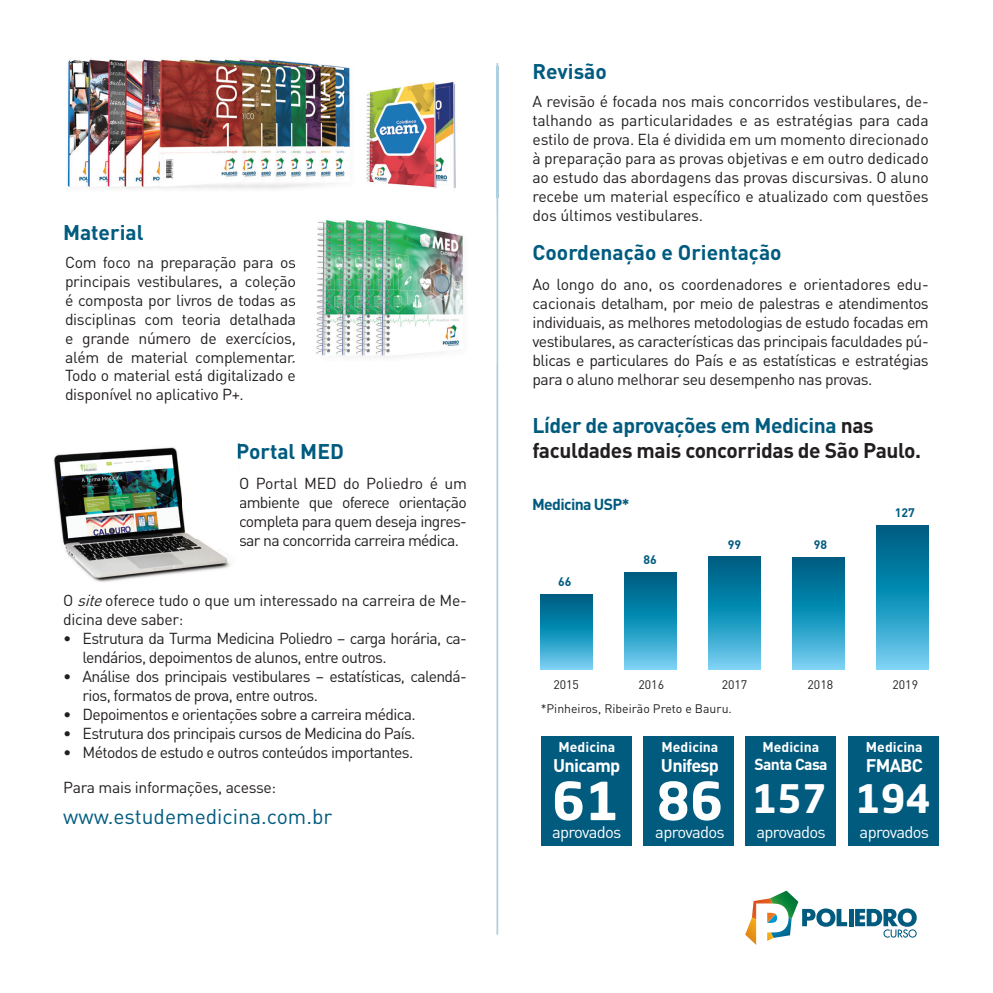
<style>
.page{position:relative;width:993px;height:993px;background:#fff}
.page>*{position:absolute;margin:0;border:0;box-sizing:border-box;transform-origin:0 0}
.t1{font:700 38.85px "Neo Tech Std";color:#fff}
.t2{font:700 21px/25.2px "DIN";letter-spacing:-.02em;color:#231f20}
.t3{font:700 21px "DIN";color:#005b7f}
.t4{font:21px "DIN";color:#005b7f}
.t5{font:700 18.03px "DIN";letter-spacing:-.04em;color:#fff}
.t6{font:16.62px "DIN";letter-spacing:-.04em;color:#fff}
.t7{font:15.75px/18.9px "DIN";letter-spacing:-.04em;color:#231f20;text-align:justify}
.t8{font:15.75px/18.9px "DIN";letter-spacing:-.02em;color:#231f20}
.t9{font:700 15.75px "DIN";letter-spacing:-.04em;color:#005b7f}
.t10{font:700 15.75px "DIN";letter-spacing:-.04em;color:#fff}
.t11{font:700 14px "DIN";color:#fff}
.t12{font:12.25px "DIN";color:#231f20}
.t13{font:700 12.25px "DIN";color:#005b7f}
.s1{font-style:italic}
.s2{color:#005b7f}
.s3{font-size:51.8px}
</style>
<div class="page">
<hr style="left:496px;top:198px;width:2px;height:736px;background:#adcfdf">
<svg style="left:745px;top:890px;width:101px;height:54px"></svg>
<div style="left:848px;top:908px;width:5px;height:17px;background:#005b7f"></div>
<svg style="left:855px;top:908px;width:61px;height:29px"></svg>
<img style="left:53px;top:443px;width:186px;height:139px">
<svg style="left:238px;top:443px;width:1px;height:15px"></svg>
<img style="left:316px;top:220px;width:148px;height:138px">
<svg style="left:294px;top:260px;width:2px;height:103px"></svg>
<img style="left:67px;top:59px;width:278px;height:130px">
<img style="left:406px;top:66px;width:93px;height:132px">
<img style="left:496px;top:66px;width:2px;height:132px">
<img style="left:345px;top:67px;width:61px;height:118px">
<div style="left:643px;top:735px;width:90px;height:110px;background:#005b7f"></div>
<div style="left:847px;top:735px;width:91px;height:110px;background:#005b7f"></div>
<div style="left:541px;top:735px;width:90px;height:110px;background:#005b7f"></div>
<div style="left:745px;top:735px;width:91px;height:110px;background:#005b7f"></div>
<svg style="left:540px;top:594px;width:52px;height:75px;background:#2192b8"></svg>
<svg style="left:624px;top:572px;width:52px;height:97px;background:#2192b8"></svg>
<svg style="left:708px;top:556px;width:52px;height:113px;background:#2192b8"></svg>
<svg style="left:792px;top:557px;width:51px;height:112px;background:#2292b8"></svg>
<svg style="left:876px;top:525px;width:51px;height:144px;background:#2292b8"></svg>
<h2 class="t3" style="left:63px;top:218px;width:82px">Material</h2>
<p class="t7" style="left:65px;top:252px;width:232px">Com foco na preparação para os principais vestibulares, a coleção é composta por livros de todas as disciplinas com teoria detalhada e grande número de exercícios, além de material complementar.<br>Todo o material está digitalizado e disponível no aplicativo P+.</p>
<h2 class="t3" style="left:236px;top:437px;width:109px">Portal MED</h2>
<p class="t7" style="left:239px;top:473px;width:229px">O Portal MED do Poliedro é um ambiente que oferece orientação completa para quem deseja ingres&shy;sar na concorrida carreira médica.</p>
<p class="t8" style="left:63px;top:590px;width:405px">O <span class="s1">site</span>oferece tudo o que um interessado na carreira de Me&shy;dicina deve saber:</p>
<p class="t7" style="left:82px;top:628px;width:386px;text-indent:-19px">• Estrutura da Turma Medicina Poliedro – carga horária, ca&shy;lendários, depoimentos de alunos, entre outros.</p>
<p class="t7" style="left:82px;top:666px;width:386px;text-indent:-19px">• Análise dos principais vestibulares – estatísticas, calendá&shy;rios, formatos de prova, entre outros.</p>
<p class="t7" style="left:63px;top:704px;width:354px">• Depoimentos e orientações sobre a carreira médica.</p>
<p class="t7" style="left:63px;top:723px;width:353px">• Estrutura dos principais cursos de Medicina do País.</p>
<p class="t7" style="left:63px;top:741px;width:351px">• Métodos de estudo e outros conteúdos importantes.</p>
<p class="t8" style="left:63px;top:777px;width:214px">Para mais informações, acesse:</p>
<h2 class="t4" style="left:63px;top:802px;width:270px">www.estudemedicina.com.br</h2>
<h2 class="t3" style="left:532px;top:58px;width:76px">Revisão</h2>
<p class="t7" style="left:532px;top:92px;width:397px">A revisão é focada nos mais concorridos vestibulares, de&shy;talhando as particularidades e as estratégias para cada estilo de prova. Ela é dividida em um momento direcionado à preparação para as provas objetivas e em outro dedicado ao estudo das abordagens das provas discursivas. O aluno recebe um material específico e atualizado com questões dos últimos vestibulares.</p>
<h2 class="t3" style="left:532px;top:239px;width:250px">Coordenação e Orientação</h2>
<p class="t7" style="left:532px;top:274px;width:397px">Ao longo do ano, os coordenadores e orientadores edu&shy;cacionais detalham, por meio de palestras e atendimentos individuais, as melhores metodologias de estudo focadas em vestibulares, as características das principais faculdades pú&shy;blicas e particulares do País e as estatísticas e estratégias para o aluno melhorar seu desempenho nas provas.</p>
<h2 class="t2" style="left:532px;top:412px;width:390px"><span class="s2">Líder de aprovações em Medicina</span> nas faculdades mais concorridas de São Paulo.</h2>
<p class="t9" style="left:532px;top:494px;width:99px">Medicina USP*</p>
<p class="t13" style="left:558px;top:573px;width:15px">66</p>
<p class="t13" style="left:643px;top:552px;width:15px">86</p>
<p class="t13" style="left:727px;top:536px;width:15px">99</p>
<p class="t13" style="left:813px;top:536px;width:15px">98</p>
<p class="t13" style="left:894px;top:504px;width:21px">127</p>
<p class="t12" style="left:553px;top:676px;width:27px">2015</p>
<p class="t12" style="left:638px;top:676px;width:27px">2016</p>
<p class="t12" style="left:721px;top:676px;width:27px">2017</p>
<p class="t12" style="left:807px;top:676px;width:27px">2018</p>
<p class="t12" style="left:892px;top:676px;width:27px">2019</p>
<p class="t12" style="left:540px;top:700px;width:192px">*Pinheiros, Ribeirão Preto e Bauru.</p>
<p class="t11" style="left:558px;top:737px;width:58px">Medicina</p>
<p class="t11" style="left:661px;top:737px;width:58px">Medicina</p>
<p class="t11" style="left:762px;top:737px;width:58px">Medicina</p>
<p class="t11" style="left:865px;top:737px;width:58px">Medicina</p>
<p class="t5" style="left:660px;top:753px;width:60px">Unifesp</p>
<p class="t10" style="left:754px;top:753px;width:75px">Santa Casa</p>
<p class="t5" style="left:865px;top:753px;width:59px">FMABC</p>
<h1 class="t1" style="left:552px;top:773px;width:380px"><span class="s3">61 86</span> 157 194</h1>
<p class="t5" style="left:553px;top:753px;width:69px">Unicamp</p>
<p class="t6" style="left:552px;top:820px;width:71px">aprovados</p>
<p class="t6" style="left:655px;top:820px;width:71px">aprovados</p>
<p class="t6" style="left:756px;top:820px;width:71px">aprovados</p>
<p class="t6" style="left:859px;top:820px;width:71px">aprovados</p>
</div>
